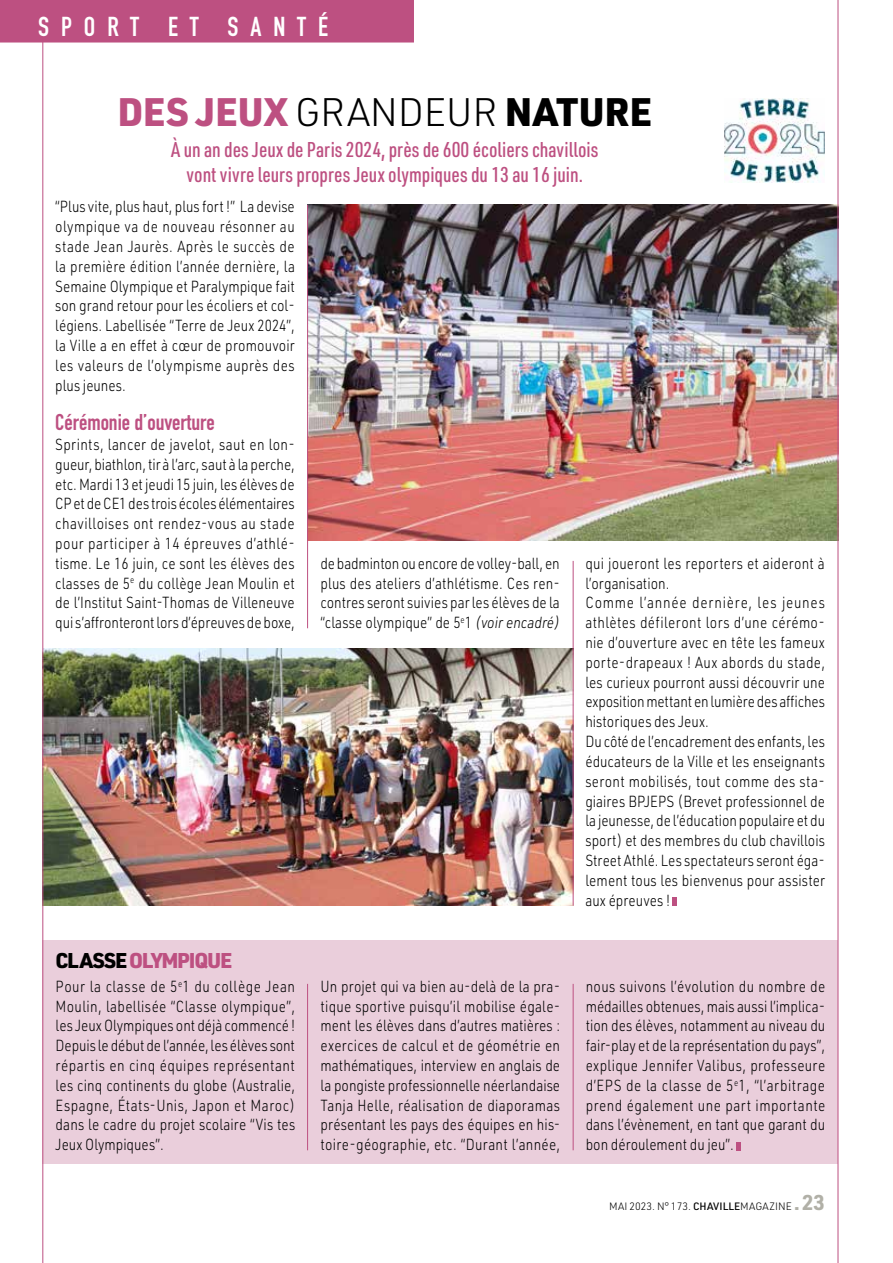
<style>
.page{position:relative;width:893px;height:1263px;background:#fff}
.page>*{position:absolute;margin:0;border:0;box-sizing:border-box;transform-origin:0 0}
.t1{font:300 39px "URWDIN";letter-spacing:-.01em;color:#000}
.t2{font:27px "DIN Engschrift LT Pro";letter-spacing:.44em;color:#fff}
.t3{font:22.5px "DIN Engschrift LT Pro";color:#bd5081}
.t4{font:500 21px/24.8px "URWDIN Cond";color:#bd5081;text-align:center}
.t5{font:900 21px "URWDIN";letter-spacing:-.06em;color:#bd5081}
.t6{font:300 15.75px/19.8px "URWDIN";letter-spacing:.005em;color:#000;text-align:justify;scale:.85 1}
.t7{font:300 10.5px "URWDIN";color:#000}
.s1{font-weight:900;color:#bd5081}
.s2{font-weight:900}
.s3{font-style:italic}
.s4{color:#000}
.s5{font-weight:500}
.s6{font-weight:700;font-size:21px;color:#b1b0a7}
</style>
<div class="page">
<svg style="left:673px;top:897px;width:4px;height:8px"></svg>
<img style="left:308px;top:205px;width:530px;height:335px">
<img style="left:44px;top:648px;width:529px;height:257px">
<div style="left:43px;top:940px;width:795px;height:223px;background:#eacedb"></div>
<svg style="left:737px;top:1142px;width:4px;height:8px"></svg>
<hr style="left:43px;top:0;width:1px;height:1263px;background:#bd5081">
<hr style="left:838px;top:0;width:1px;height:1263px;background:#bd5081">
<hr style="left:573px;top:984px;width:1px;height:166px;background:#bd5081">
<img style="left:724px;top:98px;width:101px;height:84px">
<hr style="left:307px;top:205px;width:1px;height:423px;background:#bd5081">
<hr style="left:573px;top:561px;width:1px;height:344px;background:#bd5081">
<div style="left:0;top:0;width:414px;height:43px;background:#bd5081"></div>
<hr style="left:307px;top:984px;width:1px;height:166px;background:#bd5081">
<h2 class="t2" style="left:38px;top:11px;width:291px">SPORT ET SANTÉ</h2>
<h1 class="t1" style="left:117px;top:86px;width:536px"><span class="s1">DES JEUX</span> GRANDEUR <span class="s2">NATURE</span></h1>
<h3 class="t4" style="left:171px;top:137px;width:429px">À un an des Jeux de Paris 2024, près de 600 écoliers chavillois vont vivre leurs propres Jeux olympiques du 13 au 16 juin.</h3>
<p class="t6" style="left:55px;top:196px;width:283px">“Plus vite, plus haut, plus fort !” La devise olympique va de nouveau résonner au stade Jean Jaurès. Après le succès de la première édition l’année dernière, la Semaine Olympique et Paralympique fait son grand retour pour les écoliers et col&shy;légiens. Labellisée “Terre de Jeux 2024”, la Ville a en effet à cœur de promouvoir les valeurs de l’olympisme auprès des plus jeunes.</p>
<h3 class="t3" style="left:55px;top:409px;width:161px">Cérémonie d’ouverture</h3>
<p class="t6" style="left:55px;top:434px;width:283px">Sprints, lancer de javelot, saut en lon&shy;gueur, biathlon, tir à l’arc, saut à la perche, etc. Mardi 13 et jeudi 15 juin, les élèves de CP et de CE1 des trois écoles élémentaires chavilloises ont rendez-vous au stade pour participer à 14 épreuves d’athlé&shy;tisme. Le 16 juin, ce sont les élèves des classes de 5<sup>e</sup> du collège Jean Moulin et de l’Institut Saint-Thomas de Villeneuve qui s’affronteront lors d’épreuves de boxe,</p>
<p class="t6" style="left:320px;top:553px;width:283px">de badminton ou encore de volley-ball, en plus des ateliers d’athlétisme. Ces ren&shy;contres seront suivies par les élèves de la “classe olympique” de 5<sup>e</sup>1 <span class="s3">(voir encadré)</span></p>
<p class="t6" style="left:585px;top:553px;width:284px;text-align:left">qui joueront les reporters et aideront à l’organisation.<br>Comme l’année dernière, les jeunes athlètes défileront lors d’une cérémo&shy;nie d’ouverture avec en tête les fameux porte-drapeaux ! Aux abords du stade, les curieux pourront aussi découvrir une exposition mettant en lumière des affiches historiques des Jeux.<br>Du côté de l’encadrement des enfants, les éducateurs de la Ville et les enseignants seront mobilisés, tout comme des sta&shy;giaires BPJEPS (Brevet professionnel de la jeunesse, de l’éducation populaire et du sport) et des membres du club chavillois Street Athlé. Les spectateurs seront éga&shy;lement tous les bienvenus pour assister aux épreuves !</p>
<h3 class="t5" style="left:56px;top:945px;width:178px"><span class="s4">CLASSE</span> OLYMPIQUE</h3>
<p class="t6" style="left:56px;top:976px;width:283px">Pour la classe de 5<sup>e</sup>1 du collège Jean Moulin, labellisée “Classe olympique”, les Jeux Olympiques ont déjà commencé !<br>Depuis le début de l’année, les élèves sont répartis en cinq équipes représentant les cinq continents du globe (Australie, Espagne, États-Unis, Japon et Maroc) dans le cadre du projet scolaire “Vis tes Jeux Olympiques”.</p>
<p class="t6" style="left:321px;top:976px;width:283px">Un projet qui va bien au-delà de la pra&shy;tique sportive puisqu’il mobilise égale&shy;ment les élèves dans d’autres matières : exercices de calcul et de géométrie en mathématiques, interview en anglais de la pongiste professionnelle néerlandaise Tanja Helle, réalisation de diaporamas présentant les pays des équipes en his&shy;toire-géographie, etc. “Durant l’année,</p>
<p class="t6" style="left:586px;top:976px;width:283px">nous suivons l’évolution du nombre de médailles obtenues, mais aussi l’implica&shy;tion des élèves, notamment au niveau du fair-play et de la représentation du pays”, explique Jennifer Valibus, professeure d’EPS de la classe de 5<sup>e</sup>1, “l’arbitrage prend également une part importante dans l’évènement, en tant que garant du bon déroulement du jeu”.</p>
<p class="t7" style="left:609px;top:1199px;width:217px">MAI 2023. N° 173. <span class="s5">CHAVILLE</span>MAGAZINE <span class="s6">.23</span></p>
</div>
